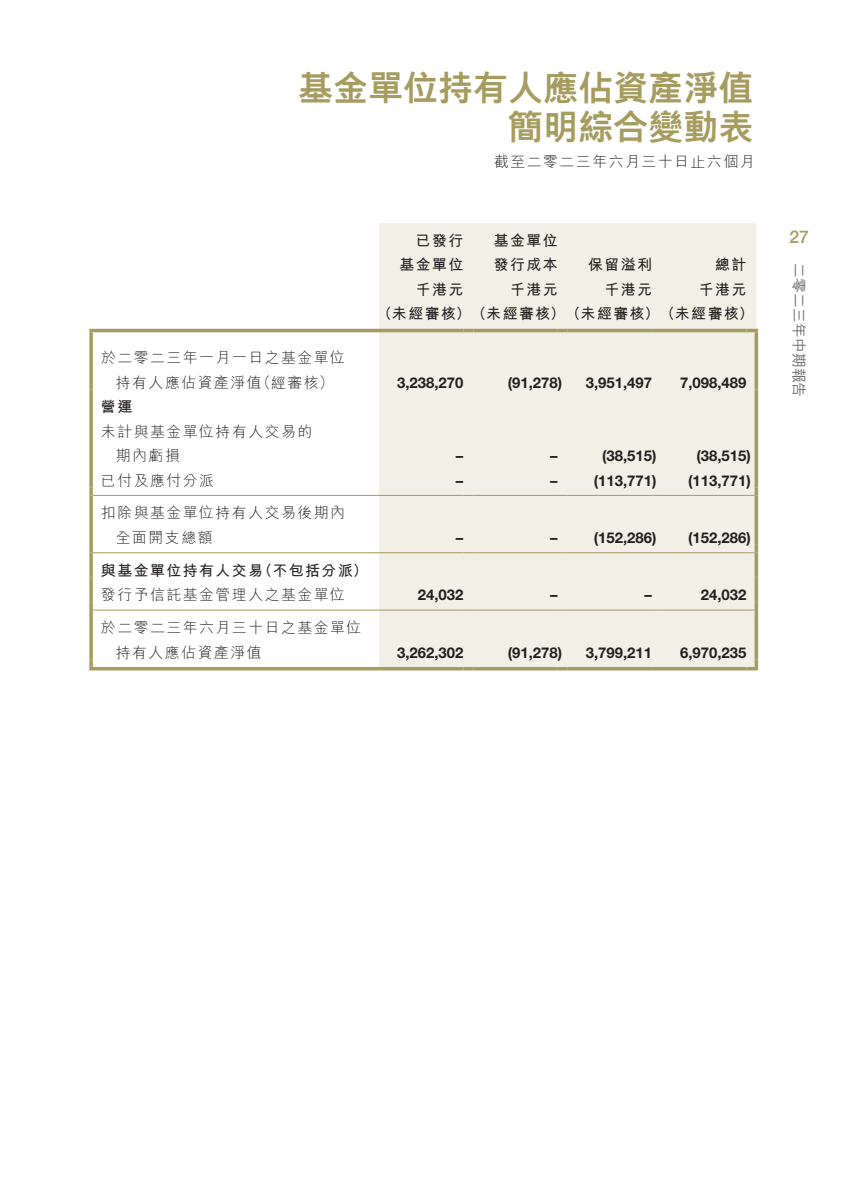
<style>
.page{position:relative;width:844px;height:1191px;background:#fff}
.page>*{position:absolute;margin:0;border:0;box-sizing:border-box;transform-origin:0 0}
.t1{font:800 35px/38.5px "M Hei HK";color:#a69c60;text-align:right}
.t2{font:500 17.5px "Helvetica Neue LT Std";color:#a69c60}
.t3{font:700 14.88px "Helvetica Neue LT Std";color:#231f20}
.t4{font:300 14.88px/24.5px "M Hei HK";letter-spacing:.1em;color:#231f20}
.t5{font:700 14.88px/24.5px "M Hei HK";letter-spacing:.1em;color:#231f20}
.t6{font:500 14.88px "M Hei HK";color:#6c6d70}
</style>
<div class="page">
<div style="left:379px;top:223px;width:377px;height:444px;background:#f2efe6"></div>
<svg style="left:754px;top:414px;width:4px;height:49px"></svg>
<svg style="left:754px;top:463px;width:4px;height:24px"></svg>
<svg style="left:754px;top:496px;width:4px;height:49px"></svg>
<svg style="left:754px;top:553px;width:4px;height:24px"></svg>
<svg style="left:754px;top:577px;width:4px;height:25px"></svg>
<svg style="left:754px;top:610px;width:4px;height:49px"></svg>
<hr style="left:379px;top:495px;width:84px;height:1px;background:#a69c60">
<hr style="left:473px;top:495px;width:84px;height:1px;background:#a69c60">
<hr style="left:567px;top:495px;width:85px;height:1px;background:#a69c60">
<hr style="left:662px;top:495px;width:84px;height:1px;background:#a69c60">
<svg style="left:746px;top:487px;width:12px;height:9px"></svg>
<hr style="left:379px;top:552px;width:84px;height:1px;background:#a69c60">
<hr style="left:473px;top:552px;width:84px;height:1px;background:#a69c60">
<hr style="left:567px;top:552px;width:85px;height:1px;background:#a69c60">
<hr style="left:662px;top:552px;width:84px;height:1px;background:#a69c60">
<svg style="left:746px;top:545px;width:12px;height:8px"></svg>
<hr style="left:379px;top:609px;width:84px;height:1px;background:#a69c60">
<hr style="left:473px;top:609px;width:84px;height:1px;background:#a69c60">
<hr style="left:567px;top:609px;width:85px;height:1px;background:#a69c60">
<hr style="left:662px;top:609px;width:84px;height:1px;background:#a69c60">
<svg style="left:746px;top:602px;width:12px;height:8px"></svg>
<hr style="left:89px;top:329px;width:290px;height:3px;background:#a69c60">
<svg style="left:89px;top:332px;width:4px;height:57px"></svg>
<hr style="left:379px;top:329px;width:84px;height:3px;background:#a69c60">
<svg style="left:463px;top:329px;width:10px;height:3px"></svg>
<hr style="left:473px;top:329px;width:84px;height:3px;background:#a69c60">
<svg style="left:557px;top:329px;width:10px;height:3px"></svg>
<hr style="left:567px;top:329px;width:85px;height:3px;background:#a69c60">
<svg style="left:652px;top:329px;width:10px;height:3px"></svg>
<hr style="left:662px;top:329px;width:84px;height:3px;background:#a69c60">
<svg style="left:746px;top:329px;width:12px;height:3px"></svg>
<svg style="left:754px;top:332px;width:4px;height:57px"></svg>
<svg style="left:89px;top:389px;width:4px;height:25px"></svg>
<svg style="left:754px;top:389px;width:4px;height:25px"></svg>
<svg style="left:89px;top:414px;width:4px;height:49px"></svg>
<svg style="left:89px;top:463px;width:4px;height:24px"></svg>
<svg style="left:89px;top:495px;width:4px;height:50px"></svg>
<svg style="left:89px;top:545px;width:4px;height:8px"></svg>
<svg style="left:89px;top:553px;width:4px;height:24px"></svg>
<svg style="left:89px;top:577px;width:4px;height:25px"></svg>
<svg style="left:89px;top:610px;width:4px;height:49px"></svg>
<svg style="left:89px;top:659px;width:4px;height:8px"></svg>
<hr style="left:89px;top:667px;width:290px;height:3px;background:#a69c60">
<hr style="left:379px;top:667px;width:84px;height:3px;background:#a69c60">
<svg style="left:463px;top:667px;width:10px;height:3px"></svg>
<hr style="left:473px;top:667px;width:84px;height:3px;background:#a69c60">
<svg style="left:557px;top:667px;width:10px;height:3px"></svg>
<hr style="left:567px;top:667px;width:85px;height:3px;background:#a69c60">
<svg style="left:652px;top:667px;width:10px;height:3px"></svg>
<hr style="left:662px;top:667px;width:84px;height:3px;background:#a69c60">
<svg style="left:746px;top:659px;width:12px;height:11px"></svg>
<hr style="left:93px;top:552px;width:286px;height:1px;background:#a69c60">
<svg style="left:89px;top:602px;width:4px;height:8px"></svg>
<hr style="left:93px;top:609px;width:286px;height:1px;background:#a69c60">
<svg style="left:89px;top:487px;width:4px;height:8px"></svg>
<hr style="left:93px;top:495px;width:286px;height:1px;background:#a69c60">
<h1 class="t1" style="left:298px;top:69px;width:456px">基金單位持有人應佔資產淨值簡明綜合變動表</h1>
<p class="t4" style="left:494px;top:149px;width:262px">截至二零二三年六月三十日止六個月</p>
<p class="t5" style="left:399px;top:227px;width:65px;text-align:right">已發行基金單位</p>
<p class="t5" style="left:493px;top:227px;width:65px">基金單位發行成本</p>
<p class="t5" style="left:588px;top:251px;width:65px">保留溢利</p>
<p class="t5" style="left:715px;top:251px;width:33px">總計</p>
<p class="t4" style="left:101px;top:345px;width:245px;text-align:center">於二零二三年一月一日之基金單位持有人應佔資產淨值（經審核）</p>
<p class="t5" style="left:101px;top:393px;width:33px">營運</p>
<p class="t4" style="left:116px;top:419px;width:198px;text-indent:-15px">未計與基金單位持有人交易的期內虧損</p>
<p class="t5" style="left:377px;top:276px;width:378px;text-indent:321px">千港元（未經審核）（未經審核）（未經審核）（未經審核）</p>
<p class="t5" style="left:415px;top:276px;width:49px">千港元</p>
<p class="t5" style="left:510px;top:276px;width:49px">千港元</p>
<p class="t5" style="left:604px;top:276px;width:49px">千港元</p>
<p class="t3" style="left:397px;top:373px;width:68px">3,238,270</p>
<p class="t3" style="left:507px;top:373px;width:56px">(91,278)</p>
<p class="t3" style="left:585px;top:373px;width:68px">3,951,497</p>
<p class="t3" style="left:680px;top:373px;width:68px">7,098,489</p>
<p class="t3" style="left:456px;top:446px;width:9px">–</p>
<p class="t3" style="left:550px;top:446px;width:9px">–</p>
<p class="t3" style="left:602px;top:446px;width:56px">(38,515)</p>
<p class="t3" style="left:696px;top:446px;width:56px">(38,515)</p>
<p class="t4" style="left:101px;top:468px;width:115px">已付及應付分派</p>
<p class="t3" style="left:456px;top:471px;width:9px">–</p>
<p class="t3" style="left:550px;top:471px;width:9px">–</p>
<p class="t3" style="left:593px;top:471px;width:64px">(113,771)</p>
<p class="t3" style="left:688px;top:471px;width:64px">(113,771)</p>
<p class="t4" style="left:116px;top:500px;width:231px;text-indent:-15px">扣除與基金單位持有人交易後期內全面開支總額</p>
<p class="t3" style="left:456px;top:528px;width:9px">–</p>
<p class="t3" style="left:550px;top:528px;width:9px">–</p>
<p class="t3" style="left:593px;top:528px;width:64px">(152,286)</p>
<p class="t3" style="left:688px;top:528px;width:64px">(152,286)</p>
<p class="t5" style="left:101px;top:557px;width:268px">與基金單位持有人交易（不包括分派）</p>
<p class="t4" style="left:101px;top:582px;width:245px">發行予信託基金管理人之基金單位</p>
<p class="t3" style="left:418px;top:586px;width:47px">24,032</p>
<p class="t3" style="left:550px;top:586px;width:9px">–</p>
<p class="t3" style="left:644px;top:586px;width:9px">–</p>
<p class="t3" style="left:700px;top:586px;width:47px">24,032</p>
<p class="t4" style="left:116px;top:615px;width:247px;text-indent:-15px">於二零二三年六月三十日之基金單位持有人應佔資產淨值</p>
<p class="t3" style="left:397px;top:643px;width:68px">3,262,302</p>
<p class="t3" style="left:507px;top:643px;width:56px">(91,278)</p>
<p class="t3" style="left:585px;top:643px;width:68px">3,799,211</p>
<p class="t3" style="left:680px;top:643px;width:68px">6,970,235</p>
<p class="t2" style="left:789px;top:226px;width:21px">27</p>
<p class="t6" style="left:809px;top:263px;width:135px;rotate:90deg">二零二三年中期報告</p>
</div>
